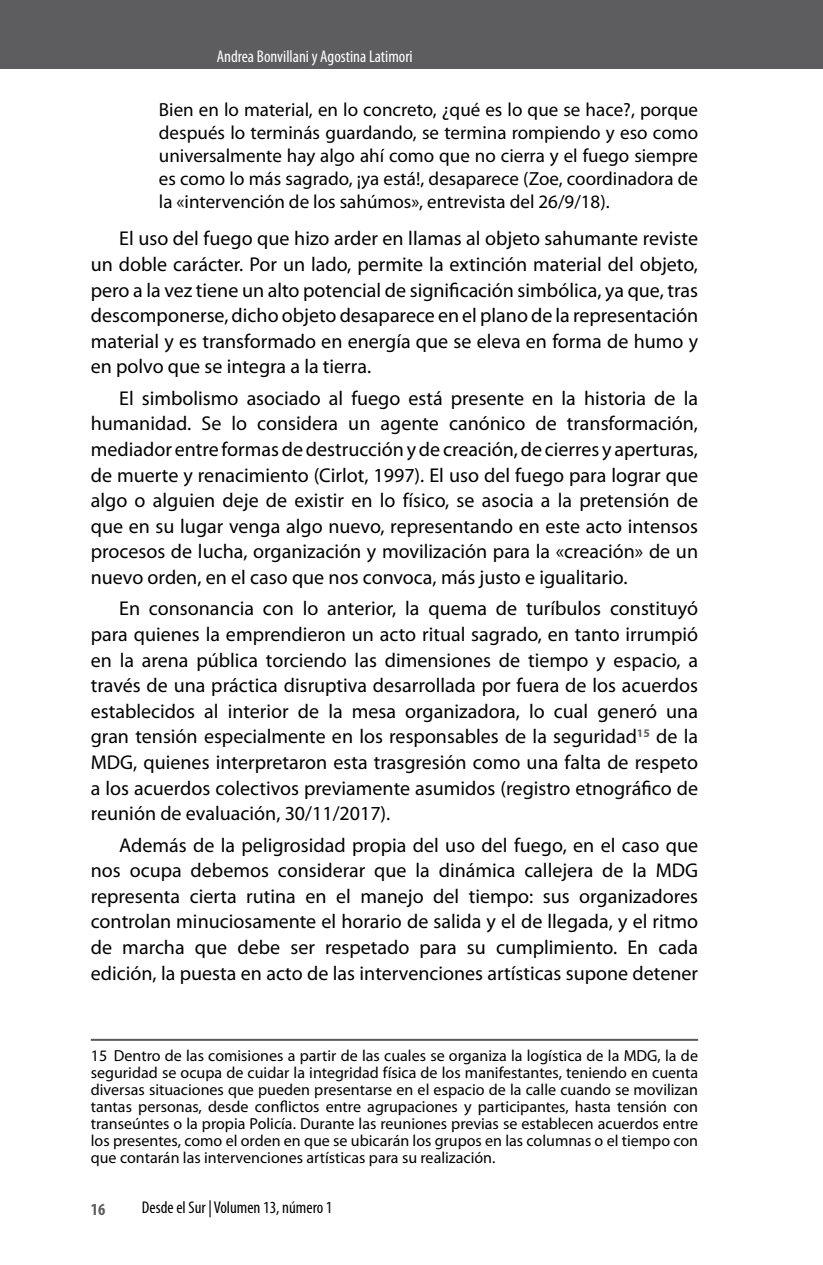
<style>
.page{position:relative;width:823px;height:1265px;background:#fff}
.page>*{position:absolute;margin:0;border:0;box-sizing:border-box;transform-origin:0 0}
.t1{font:20px/25.6px "Myriad Pro";color:#000;text-align:justify}
.t2{font:19px/23px "Myriad Pro";color:#000;text-align:justify}
.t3{font:condensed 17px "Myriad Pro";color:#fff}
.t4{font:condensed 17px "Myriad Pro";color:#000}
.t5{font:700 condensed 17px "Myriad Pro";color:#5d5d60}
.t6{font:16px/17px "Myriad Pro";color:#000;text-align:justify}
</style>
<div class="page">
<div style="left:0;top:0;width:822px;height:68px;background:#5d5d60"></div>
<hr style="left:91px;top:1038px;width:606px;height:2px;background:#58595b">
<p class="t3" style="left:217px;top:46px;width:197px">Andrea Bonvillani y Agostina Latimori</p>
<p class="t2" style="left:159px;top:98px;width:540px">Bien en lo material, en lo concreto, ¿qué es lo que se hace?, porque después lo terminás guardando, se termina rompiendo y eso como universalmente hay algo ahí como que no cierra y el fuego siempre es como lo más sagrado, ¡ya está!, desaparece (Zoe, coordinadora de la «intervención de los sahúmos», entrevista del 26/9/18).</p>
<p class="t1" style="left:91px;top:225px;width:608px;text-indent:28px">El uso del fuego que hizo arder en llamas al objeto sahumante reviste un doble carácter. Por un lado, permite la extinción material del objeto, pero a la vez tiene un alto potencial de significación simbólica, ya que, tras descomponerse, dicho objeto desaparece en el plano de la representación material y es transformado en energía que se eleva en forma de humo y en polvo que se integra a la tierra.</p>
<p class="t1" style="left:91px;top:385px;width:608px;text-indent:28px">El simbolismo asociado al fuego está presente en la historia de la humanidad. Se lo considera un agente canónico de transformación, mediador entre formas de destrucción y de creación, de cierres y aperturas, de muerte y renacimiento (Cirlot, 1997). El uso del fuego para lograr que algo o alguien deje de existir en lo físico, se asocia a la pretensión de que en su lugar venga algo nuevo, representando en este acto intensos procesos de lucha, organización y movilización para la «creación» de un nuevo orden, en el caso que nos convoca, más justo e igualitario.</p>
<p class="t1" style="left:91px;top:595px;width:608px;text-indent:28px">En consonancia con lo anterior, la quema de turíbulos constituyó para quienes la emprendieron un acto ritual sagrado, en tanto irrumpió en la arena pública torciendo las dimensiones de tiempo y espacio, a través de una práctica disruptiva desarrollada por fuera de los acuerdos establecidos al interior de la mesa organizadora, lo cual generó una gran tensión especialmente en los responsables de la seguridad<sup>15</sup> de la MDG, quienes interpretaron esta trasgresión como una falta de respeto a los acuerdos colectivos previamente asumidos (registro etnográfico de reunión de evaluación, 30/11/2017).</p>
<p class="t1" style="left:91px;top:831px;width:608px;text-indent:28px">Además de la peligrosidad propia del uso del fuego, en el caso que nos ocupa debemos considerar que la dinámica callejera de la MDG representa cierta rutina en el manejo del tiempo: sus organizadores controlan minuciosamente el horario de salida y el de llegada, y el ritmo de marcha que debe ser respetado para su cumplimiento. En cada edición, la puesta en acto de las intervenciones artísticas supone detener</p>
<p class="t6" style="left:91px;top:1046px;width:608px">15 Dentro de las comisiones a partir de las cuales se organiza la logística de la MDG, la de seguridad se ocupa de cuidar la integridad física de los manifestantes, teniendo en cuenta diversas situaciones que pueden presentarse en el espacio de la calle cuando se movilizan tantas personas, desde conflictos entre agrupaciones y participantes, hasta tensión con transeúntes o la propia Policía. Durante las reuniones previas se establecen acuerdos entre los presentes, como el orden en que se ubicarán los grupos en las columnas o el tiempo con que contarán las intervenciones artísticas para su realización.</p>
<p class="t5" style="left:91px;top:1198px;width:16px">16</p>
<p class="t4" style="left:142px;top:1196px;width:192px">Desde el Sur | Volumen 13, número 1</p>
</div>
